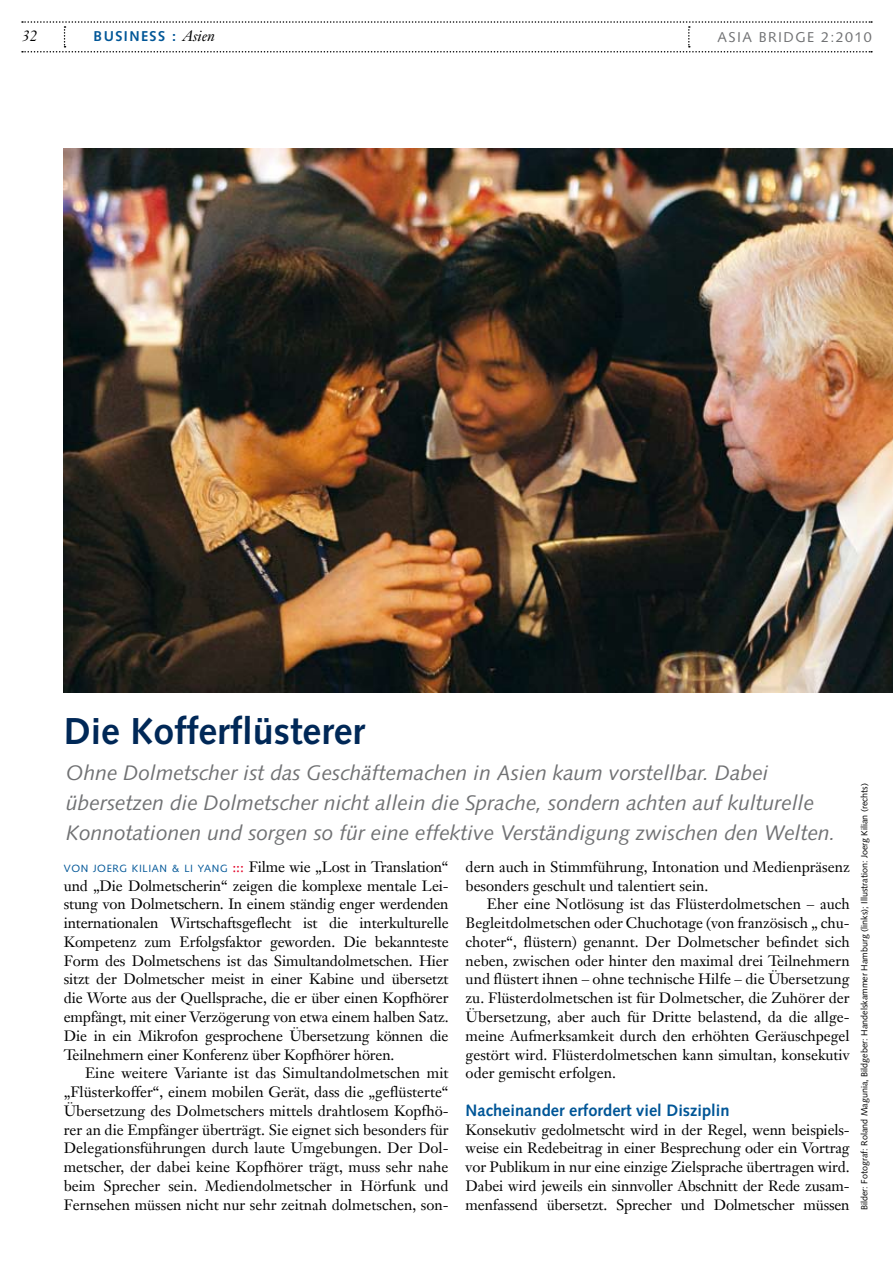
<style>
.page{position:relative;width:893px;height:1263px;background:#fff}
.page>*{position:absolute;margin:0;border:0;box-sizing:border-box;transform-origin:0 0}
.t1{font:700 37.5px "Syntax";color:#002857}
.t2{font:italic 21px/30px "Syntax";color:#707173}
.t3{font:700 16.5px "Syntax";color:#005697}
.t4{font:15px/18.8px "Janson Text";color:#000;text-align:justify}
.t5{font:italic 15px "Janson Text";color:#000}
.t6{font:14.25px "Syntax";letter-spacing:.1em;color:#707173}
.t7{font:700 14.25px "Syntax";letter-spacing:.1em;color:#005697}
.t8{font:10.5px "Syntax";letter-spacing:.06em;color:#005697}
.t9{font:9px "Syntax";color:#000}
.s1{font-family:"Janson Text";font-weight:400;font-style:italic;font-size:15px;color:#000}
.s2{color:#e20026}
</style>
<div class="page">
<svg style="left:22px;top:21px;width:850px;height:32px"></svg>
<img style="left:64px;top:149px;width:829px;height:543px">
<p class="t5" style="left:22px;top:27px;width:17px">32</p>
<p class="t7" style="left:94px;top:28px;width:123px">Business : <span class="s1">Asien</span></p>
<p class="t6" style="left:718px;top:29px;width:156px">ASIA BRIDGE 2:2010</p>
<h1 class="t1" style="left:64px;top:709px;width:303px">Die Kofferflüsterer</h1>
<p class="t2" style="left:66px;top:757px;width:771px">Ohne Dolmetscher ist das Geschäftemachen in Asien kaum vorstellbar. Dabei übersetzen die Dolmetscher nicht allein die Sprache, sondern achten auf kulturelle<br>Konnotationen und sorgen so für eine effektive Verständigung zwischen den Welten.</p>
<p class="t4" style="left:64px;top:857px;width:386px;text-indent:169px"><span class="s2">:::</span> Filme wie „Lost in Translation“ und „Die Dolmetscherin“ zeigen die komplexe mentale Lei&shy;stung von Dolmetschern. In einem ständig enger werdenden internationalen Wirtschaftsgeflecht ist die interkulturelle Kompetenz zum Erfolgsfaktor geworden. Die bekannteste Form des Dolmetschens ist das Simultandolmetschen. Hier sitzt der Dolmetscher meist in einer Kabine und übersetzt die Worte aus der Quellsprache, die er über einen Kopfhörer empfängt, mit einer Verzögerung von etwa einem halben Satz.<br>Die in ein Mikrofon gesprochene Übersetzung können die Teilnehmern einer Konferenz über Kopfhörer hören.</p>
<p class="t4" style="left:64px;top:1063px;width:386px;text-indent:21px">Eine weitere Variante ist das Simultandolmetschen mit „Flüsterkoffer“, einem mobilen Gerät, dass die „geflüsterte“ Übersetzung des Dolmetschers mittels drahtlosem Kopfhö&shy;rer an die Empfänger überträgt. Sie eignet sich besonders für Delegationsführungen durch laute Umgebungen. Der Dol&shy;metscher, der dabei keine Kopfhörer trägt, muss sehr nahe beim Sprecher sein. Mediendolmetscher in Hörfunk und Fernsehen müssen nicht nur sehr zeitnah dolmetschen, son-</p>
<p class="t8" style="left:64px;top:862px;width:42px">VON JOERG</p>
<p class="t8" style="left:132px;top:862px;width:24px">KI LIAN</p>
<p class="t8" style="left:172px;top:862px;width:41px">&amp; LI YANG</p>
<p class="t4" style="left:466px;top:857px;width:386px">dern auch in Stimmführung, Intonation und Medienpräsenz besonders geschult und talentiert sein.</p>
<p class="t4" style="left:466px;top:895px;width:386px;text-indent:21px">Eher eine Notlösung ist das Flüsterdolmetschen – auch Begleitdolmetschen oder Chuchotage (von französisch „ chu&shy;choter“, flüstern) genannt. Der Dolmetscher befindet sich neben, zwischen oder hinter den maximal drei Teilnehmern und flüstert ihnen – ohne technische Hilfe – die Übersetzung zu. Flüsterdolmetschen ist für Dolmetscher, die Zuhörer der Übersetzung, aber auch für Dritte belastend, da die allge&shy;meine Aufmerksamkeit durch den erhöhten Geräuschpegel gestört wird. Flüsterdolmetschen kann simultan, konsekutiv oder gemischt erfolgen.</p>
<p class="t3" style="left:466px;top:1100px;width:266px">Nacheinander erfordert viel Disziplin</p>
<p class="t4" style="left:466px;top:1120px;width:386px">Konsekutiv gedolmetscht wird in der Regel, wenn beispiels&shy;weise ein Redebeitrag in einer Besprechung oder ein Vortrag vor Publikum in nur eine einzige Zielsprache übertragen wird.<br>Dabei wird jeweils ein sinnvoller Abschnitt der Rede zusam&shy;menfassend übersetzt. Sprecher und Dolmetscher müssen</p>
<p class="t9" style="left:859px;top:1210px;width:429px;rotate:-90deg">BILDER: FOTOGRAF: ROLAND MAGUNIA, BILDGEBER: HANDELSKAMMER HAMBURG (LINKS); ILLUSTRATION: JOERG KILIAN (RECHTS)</p>
</div>
